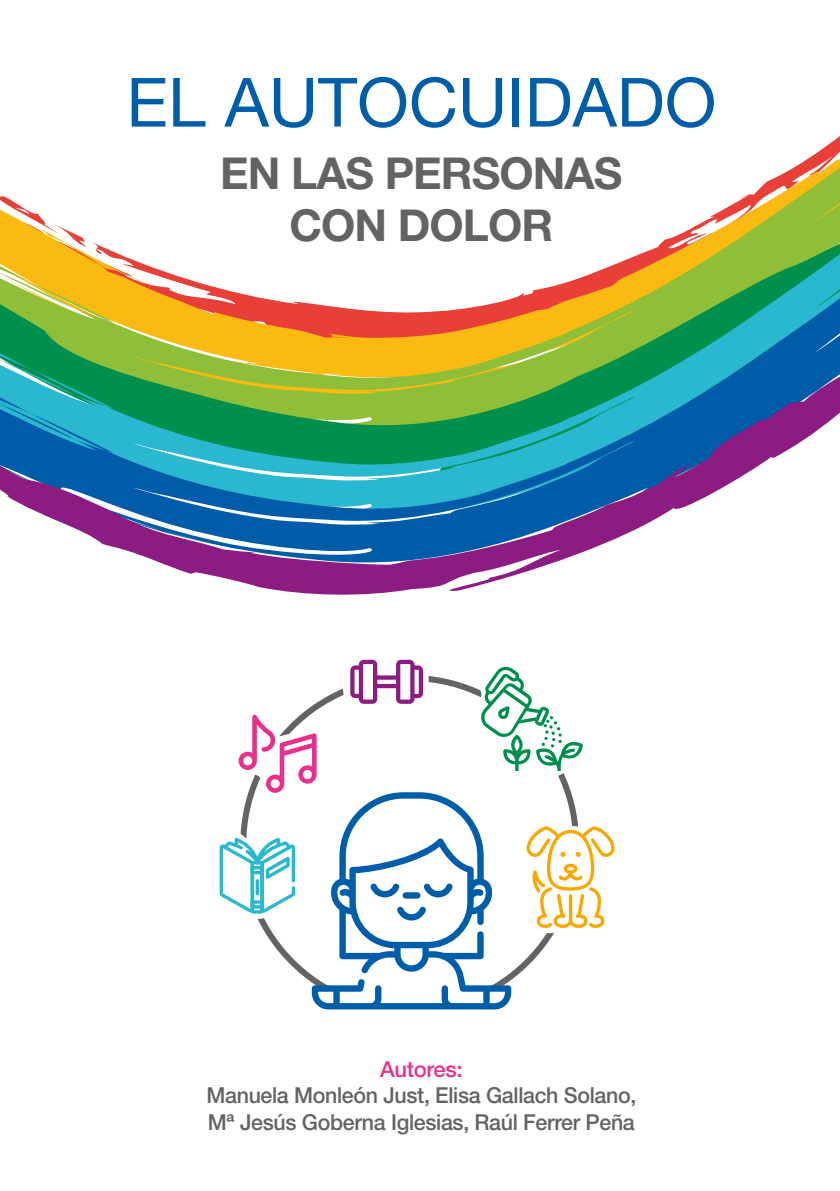
<style>
.page{position:relative;width:840px;height:1191px;background:#fff}
.page>*{position:absolute;margin:0;border:0;box-sizing:border-box;transform-origin:0 0}
.t1{font:68px "Helvetica Neue LT Std";color:#005da9}
.t2{font:700 44px/52px "Helvetica Neue LT Std";letter-spacing:-.02em;color:#646363;text-align:center}
.t3{font:500 22px/26.4px "Helvetica Neue LT Std";letter-spacing:-.015em;color:#646363}
.t4{font:500 22px "Helvetica Neue LT Std";letter-spacing:-.015em;color:#e8308a}
</style>
<div class="page">
<svg style="left:722px;top:166px;width:117px;height:44px"></svg>
<svg style="left:663px;top:210px;width:176px;height:31px"></svg>
<svg style="left:0;top:196px;width:89px;height:45px"></svg>
<svg style="left:0;top:241px;width:839px;height:354px"></svg>
<svg style="left:219px;top:825px;width:76px;height:96px"></svg>
<svg style="left:469px;top:666px;width:114px;height:112px"></svg>
<svg style="left:238px;top:659px;width:186px;height:140px"></svg>
<svg style="left:526px;top:813px;width:89px;height:122px"></svg>
<svg style="left:325px;top:1009px;width:173px;height:1px"></svg>
<svg style="left:311px;top:792px;width:200px;height:217px"></svg>
<svg style="left:423px;top:883px;width:29px;height:14px"></svg>
<svg style="left:370px;top:883px;width:29px;height:14px"></svg>
<h1 class="t1" style="left:126px;top:62px;width:591px">EL AUTOCUIDADO</h1>
<h2 class="t2" style="left:220px;top:146px;width:403px">EN LAS PERSONAS<br>CON DOLOR</h2>
<p class="t4" style="left:380px;top:1055px;width:84px">Autores:</p>
<p class="t3" style="left:206px;top:1082px;width:431px">Manuela Monleón Just, Elisa Gallach Solano,<br>Mª Jesús Goberna Iglesias, Raúl Ferrer Peña</p>
</div>
